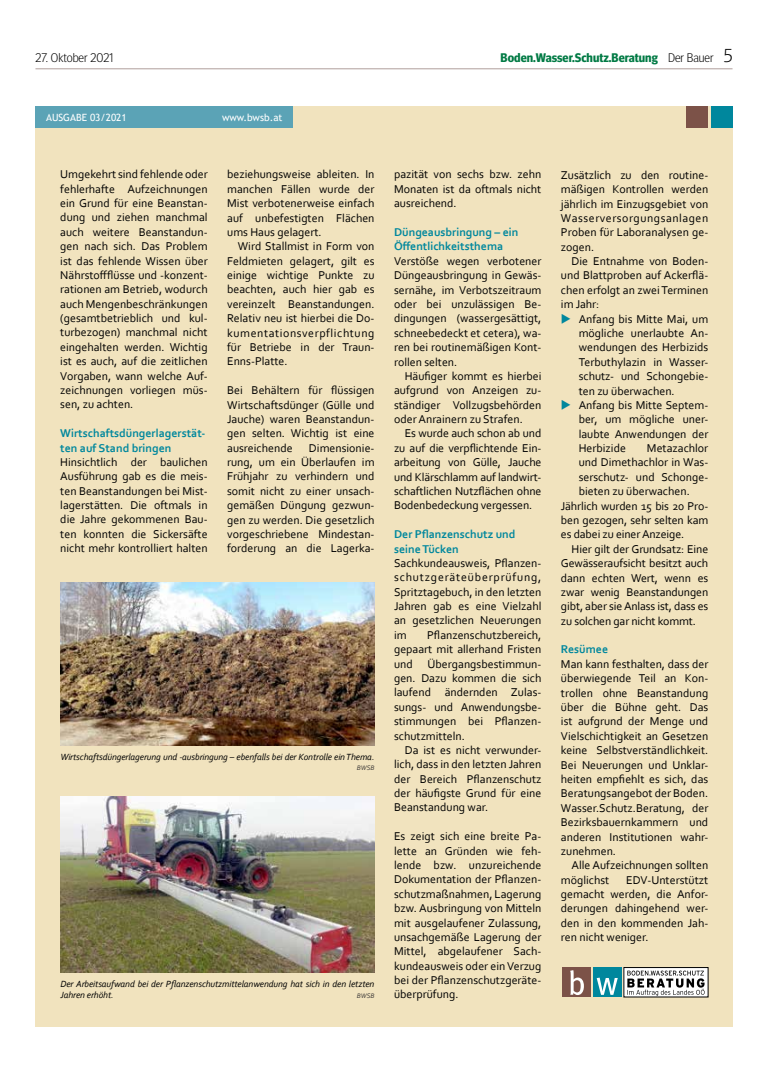
<style>
.page{position:relative;width:784px;height:1074px;background:#fff}
.page>*{position:absolute;margin:0;border:0;box-sizing:border-box;transform-origin:0 0}
.t1{font:700 12.5px "Meta Head OT";color:#007a44}
.t2{font:300 12.5px "Meta Head OT";color:#000}
.t3{font:11.88px/14.4px "Corbel";color:#000;text-align:justify}
.t4{font:700 11.88px/14.4px "Corbel";color:#00879d}
.t5{font:10px "Trebuchet MS";color:#fff}
.t6{font:italic 9.38px/10.6px "Corbel";letter-spacing:-.01em;color:#000}
.t7{font:italic 6.88px "Corbel";color:#423e3b}
.s1{font-weight:300;color:#000}
.s2{font-weight:300;font-size:18.75px;color:#000}
</style>
<div class="page">
<hr style="left:35px;top:68px;width:697px;height:1px;background:#b09f9c">
<div style="left:35px;top:107px;width:697px;height:920px;background:#f1e3be"></div>
<div style="left:685px;top:106px;width:22px;height:22px;background:#7c5248"></div>
<div style="left:710px;top:106px;width:21px;height:22px;background:#00879d"></div>
<div style="left:35px;top:106px;width:258px;height:22px;background:#5ba3b6"></div>
<img style="left:60px;top:582px;width:314px;height:163px">
<img style="left:60px;top:796px;width:314px;height:176px">
<div style="left:623px;top:967px;width:84px;height:30px;background:#fff"></div>
<div style="left:623px;top:967px;width:84px;height:30px;border:1px solid #000"></div>
<svg style="left:627px;top:970px;width:77px;height:26px"></svg>
<div style="left:561px;top:967px;width:29px;height:30px;background:#7c5248"></div>
<div style="left:592px;top:967px;width:29px;height:30px;background:#00879d"></div>
<svg style="left:570px;top:970px;width:13px;height:25px"></svg>
<svg style="left:596px;top:977px;width:21px;height:18px"></svg>
<p class="t2" style="left:35px;top:51px;width:80px">27. Oktober 2021</p>
<p class="t1" style="left:500px;top:51px;width:233px">Boden.Wasser.Schutz.Beratung <span class="s1">Der Bauer</span> <span class="s2">5</span></p>
<p class="t5" style="left:46px;top:111px;width:82px">AUSGABE 03/2021</p>
<p class="t5" style="left:222px;top:111px;width:62px">www.bwsb.at</p>
<p class="t3" style="left:60px;top:167px;width:149px">Umgekehrt sind fehlende oder fehlerhafte Aufzeichnungen ein Grund für eine Beanstan&shy;dung und ziehen manchmal auch weitere Beanstandun&shy;gen nach sich. Das Problem ist das fehlende Wissen über Nährstoffflüsse und -konzent&shy;rationen am Betrieb, wodurch auch Mengenbeschränkungen (gesamtbetrieblich und kul&shy;turbezogen) manchmal nicht eingehalten werden. Wichtig ist es auch, auf die zeitlichen Vorgaben, wann welche Auf&shy;zeichnungen vorliegen müs&shy;sen, zu achten.</p>
<p class="t4" style="left:60px;top:426px;width:147px">Wirtschaftsdüngerlagerstät&shy;ten auf Stand bringen</p>
<p class="t3" style="left:60px;top:454px;width:149px">Hinsichtlich der baulichen Ausführung gab es die meis&shy;ten Beanstandungen bei Mist&shy;lagerstätten. Die oftmals in die Jahre gekommenen Bau&shy;ten konnten die Sickersäfte nicht mehr kontrolliert halten</p>
<p class="t3" style="left:227px;top:167px;width:149px">beziehungsweise ableiten. In manchen Fällen wurde der Mist verbotenerweise einfach auf unbefestigten Flächen ums Haus gelagert.</p>
<p class="t3" style="left:227px;top:239px;width:149px;text-indent:11px">Wird Stallmist in Form von Feldmieten gelagert, gilt es einige wichtige Punkte zu beachten, auch hier gab es vereinzelt Beanstandungen.<br>Relativ neu ist hierbei die Do&shy;kumentationsverpflichtung für Betriebe in der Traun-Enns-Platte.</p>
<p class="t3" style="left:227px;top:383px;width:149px">Bei Behältern für flüssigen Wirtschaftsdünger (Gülle und Jauche) waren Beanstandun&shy;gen selten. Wichtig ist eine ausreichende</p>
<p class="t3" style="left:227px;top:440px;width:149px;text-indent:82px">Dimensionie&shy;rung, um ein Überlaufen im Frühjahr zu verhindern und somit nicht zu einer unsach&shy;gemäßen Düngung gezwun&shy;gen zu werden. Die gesetzlich vorgeschriebene Mindestan&shy;forderung an die Lagerka-</p>
<p class="t6" style="left:60px;top:751px;width:315px">Wirtschaftsdüngerlagerung und -ausbringung – ebenfalls bei der Kontrolle ein Thema.</p>
<p class="t7" style="left:356px;top:763px;width:19px">BWSB</p>
<p class="t6" style="left:60px;top:978px;width:315px">Der Arbeitsaufwand bei der Pflanzenschutzmittelanwendung hat sich in den letzten<br>Jahren erhöht.</p>
<p class="t7" style="left:356px;top:991px;width:19px">BWSB</p>
<p class="t3" style="left:394px;top:167px;width:149px">pazität von sechs bzw. zehn Monaten ist da oftmals nicht ausreichend.</p>
<p class="t4" style="left:394px;top:225px;width:126px">Düngeausbringung – ein<br>Öffentlichkeitsthema</p>
<p class="t3" style="left:394px;top:253px;width:149px">Verstöße wegen verbotener Düngeausbringung in Gewäs&shy;sernähe, im Verbotszeitraum oder bei unzulässigen Be&shy;dingungen (wassergesättigt, schneebedeckt et cetera), wa&shy;ren bei routinemäßigen Kont&shy;rollen selten.</p>
<p class="t3" style="left:394px;top:368px;width:149px;text-indent:11px">Häufiger kommt es hierbei aufgrund von Anzeigen zu&shy;ständiger Vollzugsbehörden oder Anrainern zu Strafen.</p>
<p class="t3" style="left:394px;top:426px;width:149px;text-indent:11px">Es wurde auch schon ab und zu auf die verpflichtende Ein&shy;arbeitung von Gülle, Jauche und Klärschlamm auf landwirt&shy;schaftlichen Nutzflächen ohne Bodenbedeckung vergessen.</p>
<p class="t4" style="left:394px;top:527px;width:123px">Der Pflanzenschutz und seine Tücken</p>
<p class="t3" style="left:394px;top:555px;width:149px">Sachkundeausweis, Pflanzen&shy;schutzgeräteüberprüfung, Spritztagebuch, in den letzten Jahren gab es eine Vielzahl an gesetzlichen Neuerungen im</p>
<p class="t3" style="left:394px;top:627px;width:149px;text-indent:33px">Pflanzenschutzbereich, gepaart mit allerhand Fristen und Übergangsbestimmun&shy;gen. Dazu kommen die sich laufend ändernden Zulas&shy;sungs- und Anwendungsbe&shy;stimmungen bei Pflanzen&shy;schutzmitteln.</p>
<p class="t3" style="left:394px;top:742px;width:149px;text-indent:11px">Da ist es nicht verwunder&shy;lich, dass in den letzten Jahren der Bereich Pflanzenschutz der häufigste Grund für eine Beanstandung war.</p>
<p class="t3" style="left:394px;top:828px;width:149px">Es zeigt sich eine breite Pa&shy;lette an Gründen wie feh&shy;lende bzw. unzureichende Dokumentation der Pflanzen&shy;schutzmaßnahmen, Lagerung bzw. Ausbringung von Mitteln mit ausgelaufener Zulassung, unsachgemäße Lagerung der Mittel, abgelaufener Sach&shy;kundeausweis oder ein Verzug bei der Pflanzenschutzgeräte&shy;überprüfung.</p>
<p class="t3" style="left:560px;top:167px;width:149px">Zusätzlich zu den routine&shy;mäßigen Kontrollen werden jährlich im Einzugsgebiet von Wasserversorgungsanlagen Proben für Laboranalysen ge&shy;zogen.</p>
<p class="t3" style="left:560px;top:254px;width:149px;text-indent:11px">Die Entnahme von Boden&shy;und Blattproben auf Ackerflä&shy;chen erfolgt an zwei Terminen im Jahr:</p>
<p class="t3" style="left:578px;top:311px;width:131px;text-align:left">Anfang bis Mitte Mai, um mögliche unerlaubte An&shy;wendungen des Herbizids<br>Terbuthylazin in Wasser&shy;schutz- und Schongebie&shy;ten zu überwachen.<br>Anfang bis Mitte Septem&shy;ber, um mögliche uner&shy;laubte Anwendungen der<br>Herbizide</p>
<p class="t3" style="left:646px;top:441px;width:63px">Metazachlor</p>
<p class="t3" style="left:578px;top:455px;width:131px">und Dimethachlor in Was-</p>
<p class="t3" style="left:578px;top:469px;width:131px">serschutz- und Schonge-</p>
<p class="t3" style="left:578px;top:484px;width:113px">bieten zu überwachen.</p>
<p class="t3" style="left:560px;top:498px;width:149px">Jährlich wurden 15 bis 20 Pro-</p>
<p class="t3" style="left:560px;top:512px;width:149px">ben gezogen, sehr selten kam</p>
<p class="t3" style="left:560px;top:527px;width:125px">es dabei zu einer Anzeige.</p>
<p class="t3" style="left:571px;top:541px;width:138px">Hier gilt der Grundsatz: Eine</p>
<p class="t3" style="left:560px;top:556px;width:149px">Gewässeraufsicht besitzt auch</p>
<p class="t3" style="left:560px;top:570px;width:149px">dann echten Wert, wenn es</p>
<p class="t3" style="left:560px;top:584px;width:149px">zwar wenig Beanstandungen</p>
<p class="t3" style="left:560px;top:599px;width:149px">gibt, aber sie Anlass ist, dass es</p>
<p class="t3" style="left:560px;top:613px;width:136px">zu solchen gar nicht kommt.</p>
<p class="t4" style="left:560px;top:642px;width:49px">Resümee</p>
<p class="t3" style="left:560px;top:656px;width:149px">Man kann festhalten, dass der überwiegende Teil an Kon&shy;trollen ohne Beanstandung über die Bühne geht. Das ist aufgrund der Menge und Vielschichtigkeit an Gesetzen keine Selbstverständlichkeit.<br>Bei Neuerungen und Unklar&shy;heiten empfiehlt es sich, das Beratungsangebot der Boden.<br>Wasser.Schutz.Beratung, der Bezirksbauernkammern und anderen Institutionen wahr&shy;zunehmen.</p>
<p class="t3" style="left:560px;top:858px;width:149px;text-indent:11px">Alle Aufzeichnungen sollten möglichst</p>
<p class="t3" style="left:560px;top:872px;width:149px;text-indent:65px">EDV-Unterstützt gemacht werden, die Anfor&shy;derungen dahingehend wer&shy;den in den kommenden Jah&shy;ren nicht weniger.</p>
</div>
